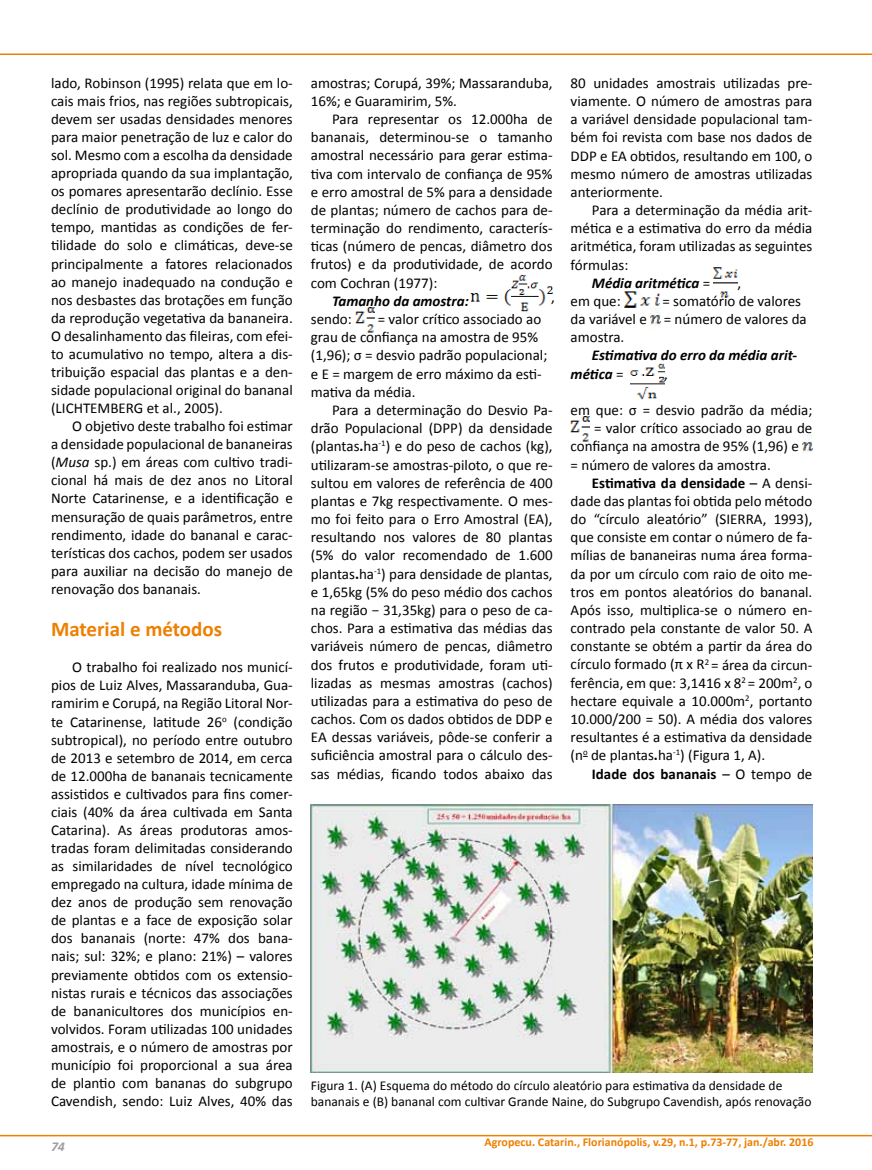
<style>
.page{position:relative;width:872px;height:1170px;background:#fff}
.page>*{position:absolute;margin:0;border:0;box-sizing:border-box;transform-origin:0 0}
.t1{font:700 21px "Calibri";color:#ee7f00}
.t2{font:15px/18px "Calibri";color:#000;text-align:justify}
.t3{font:italic 700 15px/18.1px "Calibri";color:#000}
.t4{font:700 15px "Calibri";color:#000}
.t5{font:13.5px/16.5px "Calibri";color:#000}
.t6{font:italic 700 13.5px "Calibri";color:#9c9e9f}
.t7{font:700 12px "Calibri";color:#ee7f00}
.s1{font-style:italic}
.s2{font-weight:700}
.s3{font-weight:400;font-style:normal}
.s4{font-weight:400}
</style>
<div class="page">
<hr style="left:0;top:53px;width:872px;height:2px;background:#ee7f00">
<hr style="left:0;top:1134px;width:872px;height:2px;background:#ee7f00">
<img style="left:471px;top:274px;width:81px;height:38px">
<img style="left:355px;top:307px;width:19px;height:26px">
<img style="left:713px;top:267px;width:24px;height:31px">
<img style="left:624px;top:291px;width:35px;height:17px">
<img style="left:650px;top:307px;width:10px;height:19px">
<img style="left:630px;top:363px;width:34px;height:37px">
<img style="left:570px;top:416px;width:20px;height:26px">
<img style="left:802px;top:435px;width:10px;height:18px">
<img style="left:311px;top:804px;width:501px;height:267px">
<p class="t2" style="left:51px;top:73px;width:243px">lado, Robinson (1995) relata que em lo&shy;cais mais frios, nas regiões subtropicais, devem ser usadas densidades menores para maior penetração de luz e calor do sol. Mesmo com a escolha da densidade apropriada quando da sua implantação, os pomares apresentarão declínio. Esse declínio de produtividade ao longo do tempo, mantidas as condições de fer&shy;tilidade do solo e climáticas, deve-se principalmente a fatores relacionados ao manejo inadequado na condução e nos desbastes das brotações em função da reprodução vegetativa da bananeira.<br>O desalinhamento das fileiras, com efei&shy;to acumulativo no tempo, altera a dis&shy;tribuição espacial das plantas e a den&shy;sidade populacional original do bananal (LICHTEMBERG et al., 2005).</p>
<p class="t2" style="left:51px;top:417px;width:243px;text-indent:21px">O objetivo deste trabalho foi estimar a densidade populacional de bananeiras (<span class="s1">Musa</span> sp.) em áreas com cultivo tradi&shy;cional há mais de dez anos no Litoral Norte Catarinense, e a identificação e mensuração de quais parâmetros, entre rendimento, idade do bananal e carac&shy;terísticas dos cachos, podem ser usados para auxiliar na decisão do manejo de renovação dos bananais.</p>
<h1 class="t1" style="left:51px;top:614px;width:173px">Material e métodos</h1>
<p class="t2" style="left:51px;top:658px;width:243px;text-indent:21px">O trabalho foi realizado nos municí&shy;pios de Luiz Alves, Massaranduba, Gua&shy;ramirim e Corupá, na Região Litoral Nor&shy;te Catarinense, latitude 26<sup>o</sup> (condição subtropical), no período entre outubro de 2013 e setembro de 2014, em cerca de 12.000ha de bananais tecnicamente assistidos e cultivados para fins comer&shy;ciais (40% da área cultivada em Santa Catarina). As áreas produtoras amos&shy;tradas foram delimitadas considerando as similaridades de nível tecnológico empregado na cultura, idade mínima de dez anos de produção sem renovação de plantas e a face de exposição solar dos bananais (norte: 47% dos bana&shy;nais; sul: 32%; e plano: 21%) – valores previamente obtidos com os extensio&shy;nistas rurais e técnicos das associações de bananicultores dos municípios en&shy;volvidos. Foram utilizadas 100 unidades amostrais, e o número de amostras por município foi proporcional a sua área de plantio com bananas do subgrupo Cavendish, sendo: Luiz Alves, 40% das</p>
<p class="t6" style="left:51px;top:1137px;width:16px">74</p>
<p class="t2" style="left:311px;top:73px;width:243px">amostras; Corupá, 39%; Massaranduba,<br>16%; e Guaramirim, 5%.</p>
<p class="t2" style="left:311px;top:110px;width:243px;text-indent:21px">Para representar os 12.000ha de bananais, determinou-se o tamanho amostral necessário para gerar estima&shy;tiva com intervalo de confiança de 95% e erro amostral de 5% para a densidade de plantas; número de cachos para de&shy;terminação do rendimento, caracterís&shy;ticas (número de pencas, diâmetro dos frutos) e da produtividade, de acordo com Cochran (1977):</p>
<p class="t3" style="left:332px;top:291px;width:138px">Tamanho da amostra:</p>
<p class="t2" style="left:311px;top:309px;width:43px">sendo:</p>
<p class="t2" style="left:551px;top:288px;width:5px">,</p>
<p class="t2" style="left:311px;top:309px;width:238px;text-align:left;text-indent:67px">= valor crítico associado ao grau de confiança na amostra de 95% (1,96); σ = desvio padrão populacional; e E = margem de erro máximo da esti&shy;mativa da média.</p>
<p class="t2" style="left:311px;top:400px;width:243px;text-indent:21px">Para a determinação do Desvio Pa&shy;drão Populacional (DPP) da densidade (plantas<span class="s2">.</span>ha<sup>-1</sup>) e do peso de cachos (kg), utilizaram-se amostras-piloto, o que re&shy;sultou em valores de referência de 400 plantas e 7kg respectivamente. O mes&shy;mo foi feito para o Erro Amostral (EA), resultando nos valores de 80 plantas (5% do valor recomendado de 1.600 plantas<span class="s2">.</span>ha<sup>-1</sup>) para densidade de plantas, e 1,65kg (5% do peso médio dos cachos na região − 31,35kg) para o peso de ca&shy;chos. Para a estimativa das médias das variáveis número de pencas, diâmetro dos frutos e produtividade, foram uti&shy;lizadas as mesmas amostras (cachos) utilizadas para a estimativa do peso de cachos. Com os dados obtidos de DDP e EA dessas variáveis, pôde-se conferir a suficiência amostral para o cálculo des&shy;sas médias, ficando todos abaixo das</p>
<p class="t2" style="left:570px;top:73px;width:243px">80 unidades amostrais utilizadas pre&shy;viamente. O número de amostras para a variável densidade populacional tam&shy;bém foi revista com base nos dados de DDP e EA obtidos, resultando em 100, o mesmo número de amostras utilizadas anteriormente.</p>
<p class="t2" style="left:592px;top:201px;width:222px">Para a determinação da média arit-</p>
<p class="t2" style="left:570px;top:219px;width:243px">mética e a estimativa do erro da média</p>
<p class="t2" style="left:570px;top:237px;width:243px">aritmética, foram utilizadas as seguintes</p>
<p class="t2" style="left:570px;top:255px;width:59px">fórmulas:</p>
<p class="t3" style="left:592px;top:273px;width:120px">Média aritmética <span class="s3">=</span></p>
<p class="t2" style="left:737px;top:273px;width:5px">,</p>
<p class="t2" style="left:570px;top:291px;width:52px">em que:</p>
<p class="t2" style="left:570px;top:291px;width:238px;text-align:left;text-indent:92px">= somatório de valores da variável e = número de valores da amostra.</p>
<p class="t3" style="left:570px;top:346px;width:228px;text-indent:21px">Estimativa do erro da média arit&shy;mética <span class="s3">=</span></p>
<p class="t2" style="left:664px;top:364px;width:5px">,</p>
<p class="t2" style="left:570px;top:400px;width:243px">em que: σ = desvio padrão da média;</p>
<p class="t2" style="left:594px;top:419px;width:220px">= valor crítico associado ao grau de</p>
<p class="t2" style="left:570px;top:437px;width:230px">confiança na amostra de 95% (1,96) e</p>
<p class="t2" style="left:570px;top:455px;width:202px">= número de valores da amostra.</p>
<p class="t4" style="left:592px;top:472px;width:222px">Estimativa da densidade <span class="s4">– A densi-</span></p>
<p class="t2" style="left:570px;top:491px;width:243px">dade das plantas foi obtida pelo método</p>
<p class="t2" style="left:570px;top:509px;width:243px">do “círculo aleatório” (SIERRA, 1993),</p>
<p class="t2" style="left:570px;top:528px;width:243px">que consiste em contar o número de fa-</p>
<p class="t2" style="left:570px;top:546px;width:243px">mílias de bananeiras numa área forma-</p>
<p class="t2" style="left:570px;top:564px;width:243px">da por um círculo com raio de oito me-</p>
<p class="t2" style="left:570px;top:582px;width:243px">tros em pontos aleatórios do bananal.</p>
<p class="t2" style="left:570px;top:600px;width:243px">Após isso, multiplica-se o número en-</p>
<p class="t2" style="left:570px;top:618px;width:243px">contrado pela constante de valor 50. A</p>
<p class="t2" style="left:570px;top:637px;width:243px">constante se obtém a partir da área do</p>
<p class="t2" style="left:570px;top:655px;width:243px">círculo formado (π x R<sup>2</sup> = área da circun-</p>
<p class="t2" style="left:570px;top:673px;width:243px">ferência, em que: 3,1416 x 8<sup>2</sup> = 200m<sup>2</sup>, o</p>
<p class="t2" style="left:570px;top:691px;width:243px">hectare equivale a 10.000m<sup>2</sup>, portanto</p>
<p class="t2" style="left:570px;top:709px;width:243px">10.000/200 = 50). A média dos valores</p>
<p class="t2" style="left:570px;top:727px;width:243px">resultantes é a estimativa da densidade</p>
<p class="t2" style="left:570px;top:746px;width:196px">(n<sup>o</sup> de plantas<span class="s2">.</span>ha<sup>-1</sup>) (Figura 1, A).</p>
<p class="t4" style="left:592px;top:763px;width:222px">Idade dos bananais <span class="s4">– O tempo de</span></p>
<p class="t5" style="left:311px;top:1076px;width:502px">Figura 1. (A) Esquema do método do círculo aleatório para estimativa da densidade de bananais e (B) bananal com cultivar Grande Naine, do Subgrupo Cavendish, após renovação</p>
<p class="t7" style="left:484px;top:1133px;width:330px">Agropecu. Catarin., Florianópolis, v.29, n.1, p.73-77, jan./abr. 2016</p>
</div>
